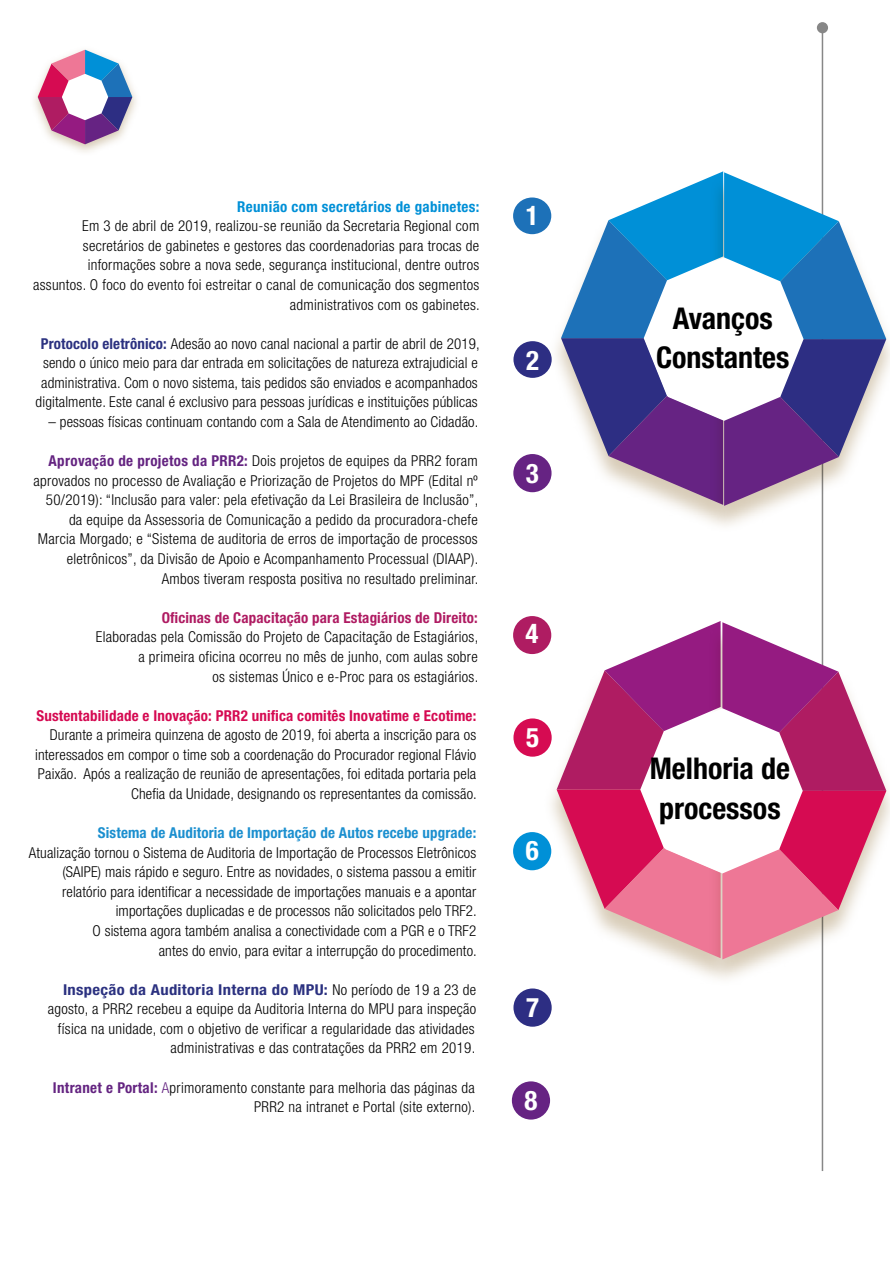
<style>
.page{position:relative;width:893px;height:1263px;background:#fff}
.page>*{position:absolute;margin:0;border:0;box-sizing:border-box;transform-origin:0 0}
.t1{font:700 condensed 30px/39.2px "Helvetica Neue LT Std";color:#000;text-align:center}
.t2{font:700 condensed 27px "Helvetica Neue LT Std";color:#fff}
.t3{font:300 condensed 15px/19.6px "Helvetica Neue LT Std";letter-spacing:.02em;color:#000;text-align:right}
.t4{font:700 condensed 15px "Helvetica Neue LT Std";letter-spacing:.01em;color:#d50951}
.t5{font:700 condensed 15px "Helvetica Neue LT Std";letter-spacing:.01em;color:#1b8fcf}
.t6{font:700 condensed 15px "Helvetica Neue LT Std";letter-spacing:.01em;color:#af1b62}
.t7{font:700 condensed 15px "Helvetica Neue LT Std";letter-spacing:.02em;color:#0090d7}
.s1{font-weight:700;color:#2b3180}
.s2{font-weight:700;color:#642481}
.s3{color:#642481}
</style>
<div class="page">
<div style="left:544px;top:623px;width:191px;height:363px;background:#cbbba0;opacity:.75"></div>
<div style="left:513px;top:197px;width:38px;height:37px;background:#1d71b8;border-radius:50%"></div>
<div style="left:513px;top:341px;width:39px;height:37px;background:#2d2e83;border-radius:50%"></div>
<div style="left:513px;top:454px;width:39px;height:38px;background:#662383;border-radius:50%"></div>
<div style="left:513px;top:616px;width:38px;height:38px;background:#af1c62;border-radius:50%"></div>
<div style="left:513px;top:718px;width:39px;height:39px;background:#d60b52;border-radius:50%"></div>
<div style="left:513px;top:832px;width:38px;height:38px;background:#0090d7;border-radius:50%"></div>
<hr style="left:822px;top:26px;width:1px;height:1145px;background:#878787">
<div style="left:817px;top:22px;width:11px;height:11px;background:#878787;border-radius:50%"></div>
<div style="left:710px;top:175px;width:183px;height:358px;background:#cbbba0;opacity:.75"></div>
<svg style="left:561px;top:171px;width:325px;height:335px"></svg>
<div style="left:708px;top:625px;width:185px;height:362px;background:#cbbba0;opacity:.75"></div>
<svg style="left:557px;top:621px;width:329px;height:338px"></svg>
<div style="left:29px;top:45px;width:112px;height:112px;background:#cbbba0;opacity:.8"></div>
<svg style="left:38px;top:50px;width:94px;height:94px"></svg>
<div style="left:513px;top:988px;width:39px;height:39px;background:#2d2e83;border-radius:50%"></div>
<hr style="left:890px;top:1px;width:3px;height:1262px;background:#fff">
<div style="left:512px;top:1081px;width:38px;height:38px;background:#662383;border-radius:50%"></div>
<p class="t7" style="left:237px;top:197px;width:243px">Reunião com secretários de gabinetes:</p>
<p class="t3" style="left:33px;top:216px;width:448px">Em 3 de abril de 2019, realizou-se reunião da Secretaria Regional com secretários de gabinetes e gestores das coordenadorias para trocas de informações sobre a nova sede, segurança institucional, dentre outros assuntos. O foco do evento foi estreitar o canal de comunicação dos segmentos administrativos com os gabinetes.</p>
<p class="t3" style="left:36px;top:333px;width:446px;text-align:center"><span class="s1">Protocolo eletrônico:</span> Adesão ao novo canal nacional a partir de abril de 2019, sendo o único meio para dar entrada em solicitações de natureza extrajudicial e administrativa. Com o novo sistema, tais pedidos são enviados e acompanhados digitalmente. Este canal é exclusivo para pessoas jurídicas e instituições públicas</p>
<p class="t3" style="left:48px;top:412px;width:431px">– pessoas físicas continuam contando com a Sala de Atendimento ao Cidadão.</p>
<p class="t3" style="left:34px;top:451px;width:446px"><span class="s2">Aprovação de projetos da PRR2:</span> Dois projetos de equipes da PRR2 foram aprovados no processo de Avaliação e Priorização de Projetos do MPF (Edital nº 50/2019): “Inclusão para valer: pela efetivação da Lei Brasileira de Inclusão”, da equipe da Assessoria de Comunicação a pedido da procuradora-chefe Marcia Morgado; e “Sistema de auditoria de erros de importação de processos eletrônicos”, da Divisão de Apoio e Acompanhamento Processual (DIAAP).<br>Ambos tiveram resposta positiva no resultado preliminar.</p>
<p class="t6" style="left:162px;top:608px;width:318px">Oficinas de Capacitação para Estagiários de Direito:</p>
<p class="t3" style="left:96px;top:627px;width:384px">Elaboradas pela Comissão do Projeto de Capacitação de Estagiários, a primeira oficina ocorreu no mês de junho, com aulas sobre<br>os sistemas Único e e-Proc para os estagiários.</p>
<p class="t4" style="left:36px;top:706px;width:441px">Sustentabilidade e Inovação: PRR2 unifica comitês Inovatime e Ecotime:</p>
<p class="t3" style="left:35px;top:725px;width:443px">Durante a primeira quinzena de agosto de 2019, foi aberta a inscrição para os interessados em compor o time sob a coordenação do Procurador regional Flávio Paixão. Após a realização de reunião de apresentações, foi editada portaria pela Chefia da Unidade, designando os representantes da comissão.</p>
<p class="t5" style="left:98px;top:824px;width:380px">Sistema de Auditoria de Importação de Autos recebe upgrade:</p>
<p class="t3" style="left:29px;top:842px;width:449px">Atualização tornou o Sistema de Auditoria de Importação de Processos Eletrônicos (SAIPE) mais rápido e seguro. Entre as novidades, o sistema passou a emitir relatório para identificar a necessidade de importações manuais e a apontar importações duplicadas e de processos não solicitados pelo TRF2.<br>O sistema agora também analisa a conectividade com a PGR e o TRF2<br>antes do envio, para evitar a interrupção do procedimento.</p>
<p class="t3" style="left:48px;top:979px;width:430px"><span class="s1">Inspeção da Auditoria Interna do MPU:</span> No período de 19 a 23 de agosto, a PRR2 recebeu a equipe da Auditoria Interna do MPU para inspeção física na unidade, com o objetivo de verificar a regularidade das atividades administrativas e das contratações da PRR2 em 2019.</p>
<p class="t3" style="left:53px;top:1077px;width:424px"><span class="s2">Intranet e Portal:</span> <span class="s3">A</span>primoramento constante para melhoria das páginas da<br>PRR2 na intranet e Portal (site externo).</p>
<h2 class="t2" style="left:526px;top:199px;width:14px">1</h2>
<h2 class="t2" style="left:526px;top:344px;width:14px">2</h2>
<h2 class="t2" style="left:526px;top:457px;width:14px">3</h2>
<h2 class="t2" style="left:526px;top:617px;width:14px">4</h2>
<h2 class="t2" style="left:526px;top:721px;width:14px">5</h2>
<h2 class="t2" style="left:526px;top:834px;width:14px">6</h2>
<h2 class="t2" style="left:526px;top:991px;width:14px">7</h2>
<h2 class="t2" style="left:524px;top:1084px;width:14px">8</h2>
<h1 class="t1" style="left:656px;top:298px;width:135px">Avanços<br>Constantes</h1>
<h1 class="t1" style="left:650px;top:749px;width:142px">Melhoria de processos</h1>
</div>
